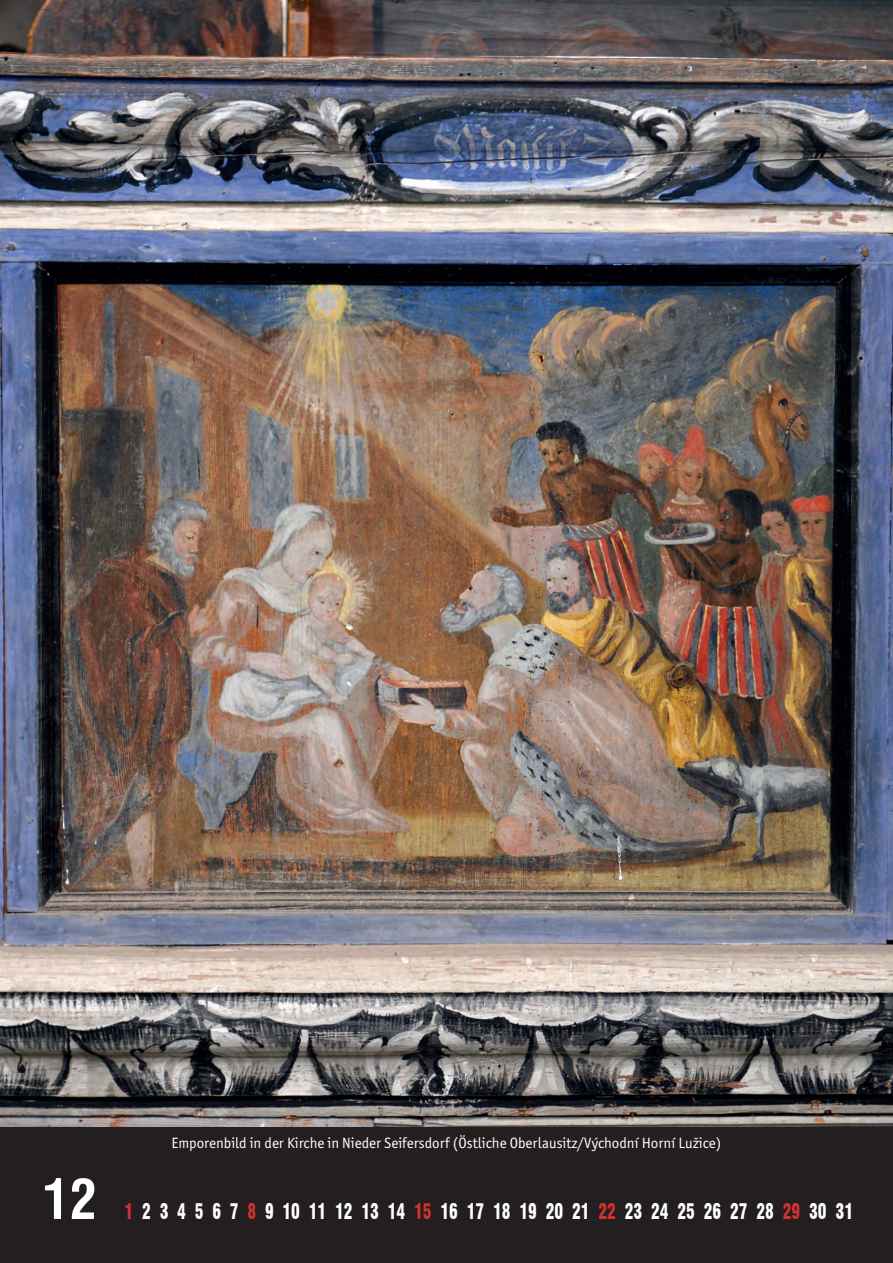
<style>
.page{position:relative;width:893px;height:1263px;background:#231f20}
.page>*{position:absolute;margin:0;border:0;box-sizing:border-box;transform-origin:0 0}
.t1{font:700 condensed 54px "Swiss 721 BT";color:#fff}
.t2{font:900 condensed 21px "Swiss 721 BT";color:#fff;scale:.78 1}
.t3{font:15px "Officina Sans ITC Pro";color:#fff}
.s1{color:#d2322d}
</style>
<div class="page">
<img style="left:0;top:0;width:893px;height:1127px">
<img style="left:43px;top:264px;width:807px;height:648px">
<h1 class="t1" style="left:43px;top:1167px;width:55px">12</h1>
<p class="t3" style="left:172px;top:1134px;width:551px">Emporenbild in der Kirche in Nieder Seifersdorf (Östliche Oberlausitz/Východní Horní Lužice)</p>
<h2 class="t2" style="left:125px;top:1198px;width:936px"><span class="s1">1</span> 2 3 4 5 6 7 <span class="s1">8</span> 9 10 11 12 13 14 <span class="s1">15</span> 16 17 18 19 20 21 <span class="s1">22</span> 23 24 25 26 27 28 <span class="s1">29</span> 30 31</h2>
</div>
